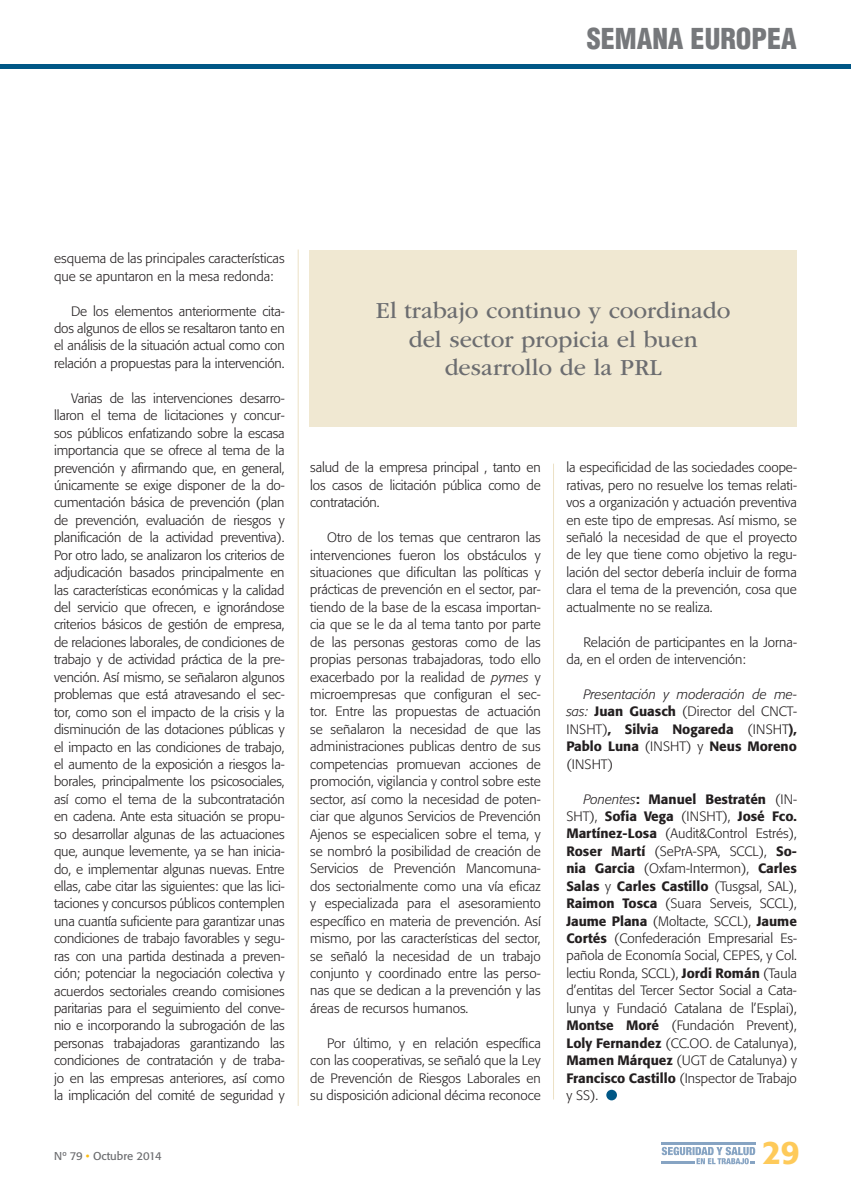
<style>
.page{position:relative;width:851px;height:1191px;background:#fff}
.page>*{position:absolute;margin:0;border:0;box-sizing:border-box;transform-origin:0 0}
.t1{font:500 32.4px "Formata";color:#feca5a}
.t2{font:900 condensed 28.05px "Helvetica LT Std";color:#76787b}
.t3{font:24px/28.8px "ITC Garamond Std";color:#6c6d70;text-align:center}
.t4{font:300 13.5px/17.4px "Formata";color:#231f20;text-align:justify}
.t5{font:500 13.5px/17.4px "Formata";color:#231f20;text-align:justify}
.t6{font:11.25px "Formata";color:#6c6d70}
.s1{font-style:italic}
.s2{font-weight:300;font-style:italic}
.s3{font-weight:300}
.s4{font-weight:500}
.s5{color:#fdbc12}
</style>
<div class="page">
<div style="left:606px;top:1089px;width:11px;height:11px;background:#005786;border-radius:50%"></div>
<hr style="left:298px;top:249px;width:1px;height:857px;background:#ece1c5">
<hr style="left:0;top:65px;width:850px;height:4px;background:#005786">
<hr style="left:661px;top:1142px;width:94px;height:2px;background:#87a4c3">
<svg style="left:661px;top:1146px;width:94px;height:18px"></svg>
<hr style="left:553px;top:463px;width:1px;height:636px;background:#ece1c5">
<div style="left:309px;top:250px;width:487px;height:176px;background:#f0e8d2"></div>
<h2 class="t2" style="left:586px;top:21px;width:212px">SEMANA EUROPEA</h2>
<p class="t4" style="left:54px;top:250px;width:232px">esquema de las principales características que se apuntaron en la mesa redonda:</p>
<p class="t4" style="left:54px;top:302px;width:232px;text-indent:17px">De los elementos anteriormente cita&shy;dos algunos de ellos se resaltaron tanto en el análisis de la situación actual como con relación a propuestas para la intervención.</p>
<p class="t4" style="left:54px;top:389px;width:232px;text-indent:17px">Varias de las intervenciones desarro&shy;llaron el tema de licitaciones y concur&shy;sos públicos enfatizando sobre la escasa importancia que se ofrece al tema de la prevención y afirmando que, en general, únicamente se exige disponer de la do&shy;cumentación básica de prevención (plan de prevención, evaluación de riesgos y planificación de la actividad preventiva).<br>Por otro lado, se analizaron los criterios de adjudicación basados principalmente en las características económicas y la calidad del servicio que ofrecen, e ignorándose criterios básicos de gestión de empresa, de relaciones laborales, de condiciones de trabajo y de actividad práctica de la pre&shy;vención. Así mismo, se señalaron algunos problemas que está atravesando el sec&shy;tor, como son el impacto de la crisis y la disminución de las dotaciones públicas y el impacto en las condiciones de trabajo, el aumento de la exposición a riesgos la&shy;borales, principalmente los psicosociales, así como el tema de la subcontratación en cadena. Ante esta situación se propu&shy;so desarrollar algunas de las actuaciones que, aunque levemente, ya se han inicia&shy;do, e implementar algunas nuevas. Entre ellas, cabe citar las siguientes: que las lici&shy;taciones y concursos públicos contemplen una cuantía suficiente para garantizar unas condiciones de trabajo favorables y segu&shy;ras con una partida destinada a preven&shy;ción; potenciar la negociación colectiva y acuerdos sectoriales creando comisiones paritarias para el seguimiento del conve&shy;nio e incorporando la subrogación de las personas trabajadoras garantizando las condiciones de contratación y de traba&shy;jo en las empresas anteriores, así como la implicación del comité de seguridad y</p>
<h3 class="t3" style="left:376px;top:296px;width:356px">El trabajo continuo y coordinado del sector propicia el buen desarrollo de la PRL</h3>
<p class="t4" style="left:310px;top:459px;width:232px">salud de la empresa principal , tanto en los casos de licitación pública como de contratación.</p>
<p class="t4" style="left:310px;top:529px;width:232px;text-indent:17px">Otro de los temas que centraron las intervenciones fueron los obstáculos y situaciones que dificultan las políticas y prácticas de prevención en el sector, par&shy;tiendo de la base de la escasa importan&shy;cia que se le da al tema tanto por parte de las personas gestoras como de las propias personas trabajadoras, todo ello exacerbado por la realidad de <span class="s1">pymes</span> y microempresas que configuran el sec&shy;tor. Entre las propuestas de actuación se señalaron la necesidad de que las administraciones publicas dentro de sus competencias promuevan acciones de promoción, vigilancia y control sobre este sector, así como la necesidad de poten&shy;ciar que algunos Servicios de Prevención Ajenos se especialicen sobre el tema, y se nombró la posibilidad de creación de Servicios de Prevención Mancomuna&shy;dos sectorialmente como una vía eficaz y especializada para el asesoramiento específico en materia de prevención. Así mismo, por las características del sector, se señaló la necesidad de un trabajo conjunto y coordinado entre las perso&shy;nas que se dedican a la prevención y las áreas de recursos humanos.</p>
<p class="t4" style="left:310px;top:1034px;width:232px;text-indent:17px">Por último, y en relación específica con las cooperativas, se señaló que la Ley de Prevención de Riesgos Laborales en su disposición adicional décima reconoce</p>
<p class="t4" style="left:566px;top:459px;width:232px">la especificidad de las sociedades coope&shy;rativas, pero no resuelve los temas relati&shy;vos a organización y actuación preventiva en este tipo de empresas. Así mismo, se señaló la necesidad de que el proyecto de ley que tiene como objetivo la regu&shy;lación del sector debería incluir de forma clara el tema de la prevención, cosa que actualmente no se realiza.</p>
<p class="t4" style="left:566px;top:633px;width:232px;text-indent:17px">Relación de participantes en la Jorna&shy;da, en el orden de intervención:</p>
<p class="t5" style="left:566px;top:685px;width:232px;text-indent:17px"><span class="s2">Presentación y moderación de me&shy;sas:</span> Juan Guasch <span class="s3">(Director del CNCT-INSHT)</span>, Silvia Nogareda <span class="s3">(INSHT</span>), Pablo Luna <span class="s3">(INSHT) y</span> Neus Moreno <span class="s3">(INSHT)</span></p>
<p class="t4" style="left:566px;top:790px;width:232px;text-indent:17px"><span class="s1">Ponentes</span><span class="s4">: Manuel Bestratén</span> (IN-SHT), <span class="s4">Sofia Vega</span> (INSHT), <span class="s4">José Fco.<br>Martínez-Losa</span> (Audit&amp;Control Estrés), <span class="s4">Roser Martí</span> (SePrA-SPA, SCCL), <span class="s4">So&shy;nia Garcia</span> (Oxfam-Intermon), <span class="s4">Carles Salas</span> y <span class="s4">Carles Castillo</span> (Tusgsal, SAL), <span class="s4">Raimon Tosca</span> (Suara Serveis, SCCL), <span class="s4">Jaume Plana</span> (Moltacte, SCCL), <span class="s4">Jaume Cortés</span> (Confederación Empresarial Es&shy;pañola de Economía Social, CEPES, y Col. lectiu Ronda, SCCL), <span class="s4">Jordi Román</span> (Taula d’entitas del Tercer Sector Social a Cata&shy;lunya y Fundació Catalana de l’Esplai), <span class="s4">Montse Moré</span> (Fundación Prevent), <span class="s4">Loly Fernandez</span> (CC.OO. de Catalunya), <span class="s4">Mamen Márquez</span> (UGT de Catalunya) y <span class="s4">Francisco Castillo</span> (Inspector de Trabajo y SS).</p>
<p class="t6" style="left:54px;top:1149px;width:109px">Nº 79 <span class="s5">•</span> Octubre 2014</p>
<h1 class="t1" style="left:762px;top:1132px;width:39px">29</h1>
</div>
